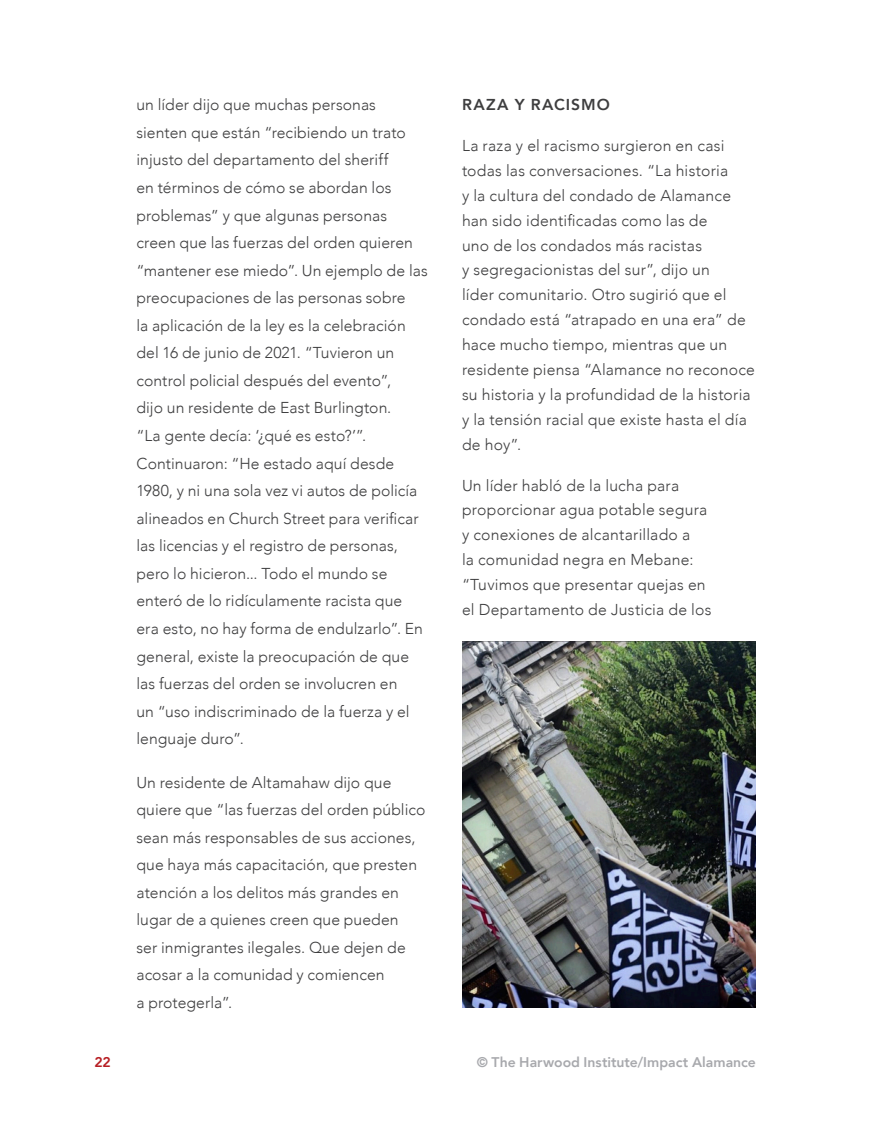
<style>
.page{position:relative;width:882px;height:1134px;background:#fff}
.page>*{position:absolute;margin:0;border:0;box-sizing:border-box;transform-origin:0 0}
.t1{font:300 15.75px/27.7px "Avenir";letter-spacing:.005em;color:#3e3e3f}
.t2{font:800 15.75px "Avenir";letter-spacing:.065em;color:#3e3e3f}
.t3{font:800 14px "Avenir";color:#a8a9ad}
.t4{font:800 14px "Avenir";color:#b71f24}
</style>
<div class="page">
<hr style="left:881px;top:0;width:1px;height:219px;background:#c7c8ca">
<img style="left:462px;top:642px;width:294px;height:366px">
<p class="t1" style="left:136px;top:91px;width:293px">un líder dijo que muchas personas sienten que están “recibiendo un trato injusto del departamento del sheriff<br>en términos de cómo se abordan los problemas” y que algunas personas creen que las fuerzas del orden quieren “mantener ese miedo”. Un ejemplo de las preocupaciones de las personas sobre<br>la aplicación de la ley es la celebración del 16 de junio de 2021. “Tuvieron un control policial después del evento”,<br>dijo un residente de East Burlington.<br>“La gente decía: ‘¿qué es esto?’”.<br>Continuaron: “He estado aquí desde 1980, y ni una sola vez vi autos de policía alineados en Church Street para verificar las licencias y el registro de personas, pero lo hicieron... Todo el mundo se enteró de lo ridículamente racista que era esto, no hay forma de endulzarlo”. En general, existe la preocupación de que las fuerzas del orden se involucren en<br>un “uso indiscriminado de la fuerza y el lenguaje duro”.</p>
<p class="t1" style="left:136px;top:768px;width:290px">Un residente de Altamahaw dijo que quiere que “las fuerzas del orden público sean más responsables de sus acciones, que haya más capacitación, que presten atención a los delitos más grandes en lugar de a quienes creen que pueden<br>ser inmigrantes ilegales. Que dejen de acosar a la comunidad y comiencen<br>a protegerla”.</p>
<p class="t2" style="left:462px;top:93px;width:149px">RAZA Y RACISMO</p>
<p class="t1" style="left:462px;top:133px;width:294px;line-height:24.8px">La raza y el racismo surgieron en casi todas las conversaciones. “La historia<br>y la cultura del condado de Alamance han sido identificadas como las de<br>uno de los condados más racistas<br>y segregacionistas del sur”, dijo un<br>líder comunitario. Otro sugirió que el condado está “atrapado en una era” de hace mucho tiempo, mientras que un residente piensa “Alamance no reconoce su historia y la profundidad de la historia y la tensión racial que existe hasta el día de hoy”.</p>
<p class="t1" style="left:462px;top:473px;width:251px;line-height:24.8px">Un líder habló de la lucha para proporcionar agua potable segura y conexiones de alcantarillado a<br>la comunidad negra en Mebane: “Tuvimos que presentar quejas en el Departamento de Justicia de los</p>
<p class="t4" style="left:94px;top:1051px;width:18px">22</p>
<p class="t3" style="left:477px;top:1051px;width:281px">© The Harwood Institute/Impact Alamance</p>
</div>
